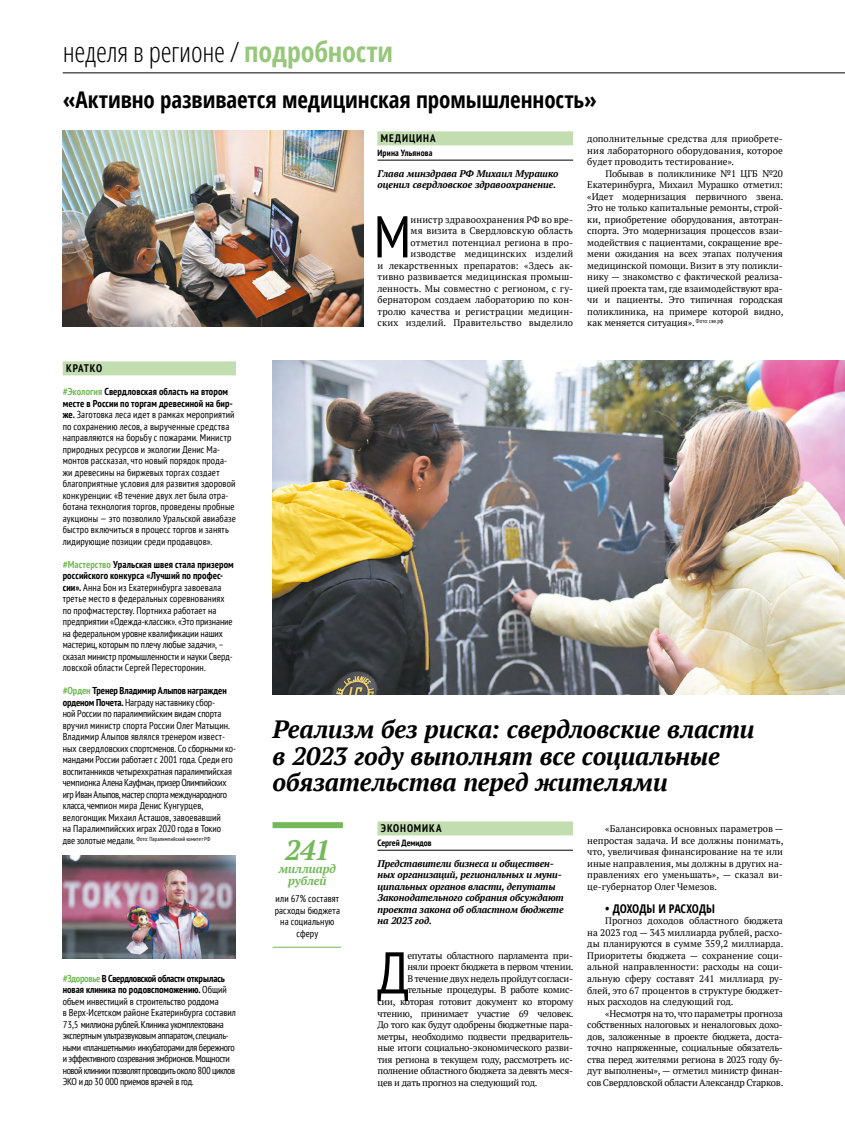
<style>
.page{position:relative;width:845px;height:1134px;background:#fff}
.page>*{position:absolute;margin:0;border:0;box-sizing:border-box;transform-origin:0 0}
.t1{font:condensed 58.8px "PT Sans";color:#000}
.t2{font:300 condensed 28px "Open Sans";letter-spacing:-.01em;color:#000}
.t3{font:italic 700 28px "PT Serif";color:#74b959}
.t4{font:italic 700 25px/26.4px "PT Serif";letter-spacing:-.01em;color:#000}
.t5{font:700 condensed 23px "Open Sans";letter-spacing:-.005em;color:#000}
.t6{font:700 condensed 12px "Open Sans";letter-spacing:-.005em;color:#000}
.t7{font:italic 700 12px/12px "PT Serif";color:#74b959;text-align:center}
.t8{font:700 condensed 11px "PT Sans";letter-spacing:.08em;color:#000}
.t9{font:condensed 10px/11.5px "PT Sans";letter-spacing:.005em;color:#000}
.t10{font:condensed 10px/11.5px "PT Sans";letter-spacing:-.03em;color:#000}
.t11{font:italic 700 9.7px/11.5px "PT Serif";letter-spacing:-.01em;color:#000}
.t12{font:9.5px/11.5px "PT Serif";letter-spacing:-.01em;color:#000;text-align:justify}
.t13{font:9.5px "PT Serif";letter-spacing:-.03em;color:#000}
.t14{font:9.5px/11.5px "PT Serif";letter-spacing:.01em;color:#000;text-align:right}
.t15{font:700 condensed 9px "PT Sans";color:#000}
.t16{font:700 condensed 9px "PT Sans";letter-spacing:.02em;color:#000}
.t17{font:condensed 5.8px "PT Sans";letter-spacing:.01em;color:#000}
.s1{font-weight:700;color:#97c77b}
.s2{font-weight:700;color:#74b959}
.s3{font-weight:700}
.s4{font-size:10px}
</style>
<div class="page">
<hr style="left:63px;top:72px;width:782px;height:1px;background:#000">
<div style="left:63px;top:361px;width:173px;height:14px;background:#c2ddb0"></div>
<div style="left:377px;top:821px;width:196px;height:14px;background:#c2ddb0"></div>
<hr style="left:377px;top:850px;width:196px;height:1px;background:#000">
<img style="left:272px;top:361px;width:573px;height:333px">
<div style="left:272px;top:822px;width:71px;height:6px;background:#74b959"></div>
<hr style="left:272px;top:947px;width:69px;height:1px;background:#74b959">
<div style="left:377px;top:131px;width:196px;height:14px;background:#c2ddb0"></div>
<hr style="left:377px;top:160px;width:196px;height:1px;background:#000">
<img style="left:63px;top:131px;width:300px;height:195px">
<img style="left:63px;top:855px;width:173px;height:104px">
<h2 class="t2" style="left:63px;top:33px;width:332px">неделя в регионе / <span class="s1">подробности</span></h2>
<h3 class="t5" style="left:63px;top:83px;width:536px">«Активно развивается медицинская промышленность»</h3>
<p class="t8" style="left:381px;top:131px;width:56px">МЕДИЦИНА</p>
<p class="t16" style="left:377px;top:147px;width:57px">Ирина Ульянова</p>
<p class="t11" style="left:377px;top:168px;width:183px">Глава минздрава РФ Михаил Мурашко оценил свердловское здравоохранение.</p>
<p class="t12" style="left:587px;top:133px;width:197px">дополнительные средства для приобрете&shy;ния лабораторного оборудования, которое будет проводить тестирование».</p>
<p class="t12" style="left:587px;top:168px;width:197px;text-indent:18px">Побывав в поликлинике №1 ЦГБ №20<br>Екатеринбурга, Михаил Мурашко отметил: «Идет модернизация первичного звена.<br>Это не только капитальные ремонты, строй&shy;ки, приобретение оборудования, автотран&shy;спорта. Это модернизация процессов взаи&shy;модействия с пациентами, сокращение вре&shy;мени ожидания на всех этапах получения медицинской помощи. Визит в эту поликли&shy;нику — знакомство с фактической реализа&shy;цией проекта там, где взаимодействуют вра&shy;чи и пациенты. Это типичная городская поликлиника, на примере которой видно, как меняется ситуация». <sup>Фото:</sup> <sup>све.рф</sup></p>
<h1 class="t1" style="left:374px;top:199px;width:39px">М</h1>
<p class="t14" style="left:377px;top:214px;width:197px">инистр здравоохранения РФ во вре-<br>мя визита в Свердловскую область отметил потенциал региона в про&shy;изводстве медицинских изделий<br>и лекарственных препаратов: «Здесь ак&shy;тивно развивается медицинская промыш&shy;ленность. Мы совместно с регионом, с гу&shy;бернатором создаем лабораторию по кон&shy;тролю качества и регистрации медицин&shy;ских изделий. Правительство выделило</p>
<p class="t8" style="left:66px;top:361px;width:38px">КРАТКО</p>
<p class="t9" style="left:63px;top:386px;width:175px"><span class="s2">#Экология</span> <span class="s3">Свердловская область на втором месте в России по торгам древесиной на бир&shy;же.</span> Заготовка леса идет в рамках мероприятий по сохранению лесов, а вырученные средства направляются на борьбу с пожарами. Министр природных ресурсов и экологии Денис Ма&shy;монтов рассказал, что новый порядок прода&shy;жи древесины на биржевых торгах создает благоприятные условия для развития здоровой конкуренции: «В течение двух лет была отра&shy;ботана технология торгов, проведены пробные аукционы — это позволило Уральской авиабазе быстро включиться в процесс торгов и занять лидирующие позиции среди продавцов».</p>
<p class="t9" style="left:63px;top:558px;width:172px"><span class="s2">#Мастерство</span> <span class="s3">Уральская швея стала призером российского конкурса «Лучший по профес&shy;сии».</span> Анна Бон из Екатеринбурга завоевала третье место в федеральных соревнованиях по профмастерству. Портниха работает на предприятии «Одежда-классик». «Это признание на федеральном уровне квалификации наших мастериц, которым по плечу любые задачи», – сказал министр промышленности и науки Сверд&shy;ловской области Сергей Пересторонин.</p>
<p class="t9" style="left:63px;top:685px;width:175px"><span class="s2">#Орден</span> <span class="s3">Тренер Владимир Алыпов награжден орденом Почета.</span> Награду наставнику сбор-<br>ной России по паралимпийским видам спорта вручил министр спорта России Олег Матыцин.<br>Владимир Алыпов являлся тренером извест&shy;ных свердловских спортсменов. Со сборными ко&shy;мандами России работает с 2001 года. Среди его воспитанников четырехкратная паралимпийская чемпионка Алена Кауфман, призер Олимпийских игр Иван Алыпов, мастер спорта международного класса, чемпион мира Денис Кунгурцев, велогонщик Михаил Асташов, завоевавший<br>на Паралимпийских играх 2020 года в Токио</p>
<p class="t17" style="left:63px;top:835px;width:149px"><span class="s4">две золотые медали.</span> Фото: Паралимпийский комитет РФ</p>
<p class="t10" style="left:63px;top:972px;width:175px"><span class="s2">#Здоровье</span> <span class="s3">В Свердловской области открылась новая клиника по родовспоможению.</span> Общий объем инвестиций в строительство роддома<br>в Верх-Исетском районе Екатеринбурга составил 73,5 миллиона рублей. Клиника укомплектована экспертным ультразвуковым аппаратом, специаль&shy;ными «планшетными» инкубаторами для бережного и эффективного созревания эмбрионов. Мощности новой клиники позволят проводить около 800 циклов ЭКО и до 30 000 приемов врачей в год.</p>
<h3 class="t4" style="left:272px;top:716px;width:483px">Реализм без риска: свердловские власти в 2023 году выполнят все социальные обязательства перед жителями</h3>
<p class="t12" style="left:587px;top:823px;width:197px;text-indent:18px">«Балансировка основных параметров — непростая задача. И все должны понимать, что, увеличивая финансирование на те или иные направления, мы должны в других на&shy;правлениях его уменьшать», — сказал ви&shy;це-губернатор Олег Чемезов.</p>
<p class="t6" style="left:605px;top:900px;width:111px">• ДОХОДЫ И РАСХОДЫ</p>
<p class="t12" style="left:587px;top:915px;width:197px;text-indent:18px">Прогноз доходов областного бюджета на 2023 год — 343 миллиарда рублей, расхо&shy;ды планируются в сумме 359,2 миллиарда.<br>Приоритеты бюджета — сохранение соци&shy;альной направленности: расходы на соци&shy;альную сферу составят 241 миллиард ру&shy;блей, это 67 процентов в структуре бюджет&shy;ных расходов на следующий год.</p>
<p class="t12" style="left:587px;top:1007px;width:197px;text-indent:18px">«Несмотря на то, что параметры прогноза собственных налоговых и неналоговых дохо&shy;дов, заложенные в проекте бюджета, доста&shy;точно напряженные, социальные обязатель&shy;ства перед жителями региона в 2023 году бу&shy;дут выполнены», — отметил министр финан&shy;сов Свердловской области Александр Старков.</p>
<p class="t8" style="left:381px;top:821px;width:62px">ЭКОНОМИКА</p>
<p class="t15" style="left:377px;top:837px;width:56px">Сергей Демидов</p>
<p class="t11" style="left:377px;top:858px;width:188px">Представители бизнеса и обществен&shy;ных организаций, региональных и муни&shy;ципальных органов власти, депутаты Законодательного собрания обсуждают проекта закона об областном бюджете на 2023 год.</p>
<h2 class="t3" style="left:285px;top:831px;width:46px">241</h2>
<p class="t7" style="left:279px;top:862px;width:59px">миллиард рублей</p>
<p class="t9" style="left:275px;top:892px;width:67px;text-align:center">или 67% составят расходы бюджета на социальную сферу</p>
<h1 class="t1" style="left:377px;top:935px;width:33px">Д</h1>
<p class="t13" style="left:407px;top:949px;width:167px">епутаты областного парламента при-</p>
<p class="t13" style="left:407px;top:961px;width:168px">няли проект бюджета в первом чтении.</p>
<p class="t13" style="left:407px;top:972px;width:167px">В течение двух недель пройдут согласи-</p>
<p class="t13" style="left:407px;top:984px;width:167px">тельные процедуры. В работе комис-</p>
<p class="t13" style="left:377px;top:995px;width:197px">сии, которая готовит документ ко второму</p>
<p class="t13" style="left:377px;top:1007px;width:197px">чтению, принимает участие 69 человек.</p>
<p class="t13" style="left:377px;top:1018px;width:197px">До того как будут одобрены бюджетные пара-</p>
<p class="t13" style="left:377px;top:1030px;width:197px">метры, необходимо подвести предваритель-</p>
<p class="t13" style="left:377px;top:1041px;width:197px">ные итоги социально-экономического разви-</p>
<p class="t13" style="left:377px;top:1053px;width:197px">тия региона в текущем году, рассмотреть ис-</p>
<p class="t13" style="left:377px;top:1064px;width:197px">полнение областного бюджета за девять меся-</p>
<p class="t13" style="left:377px;top:1076px;width:161px">цев и дать прогноз на следующий год.</p>
</div>
